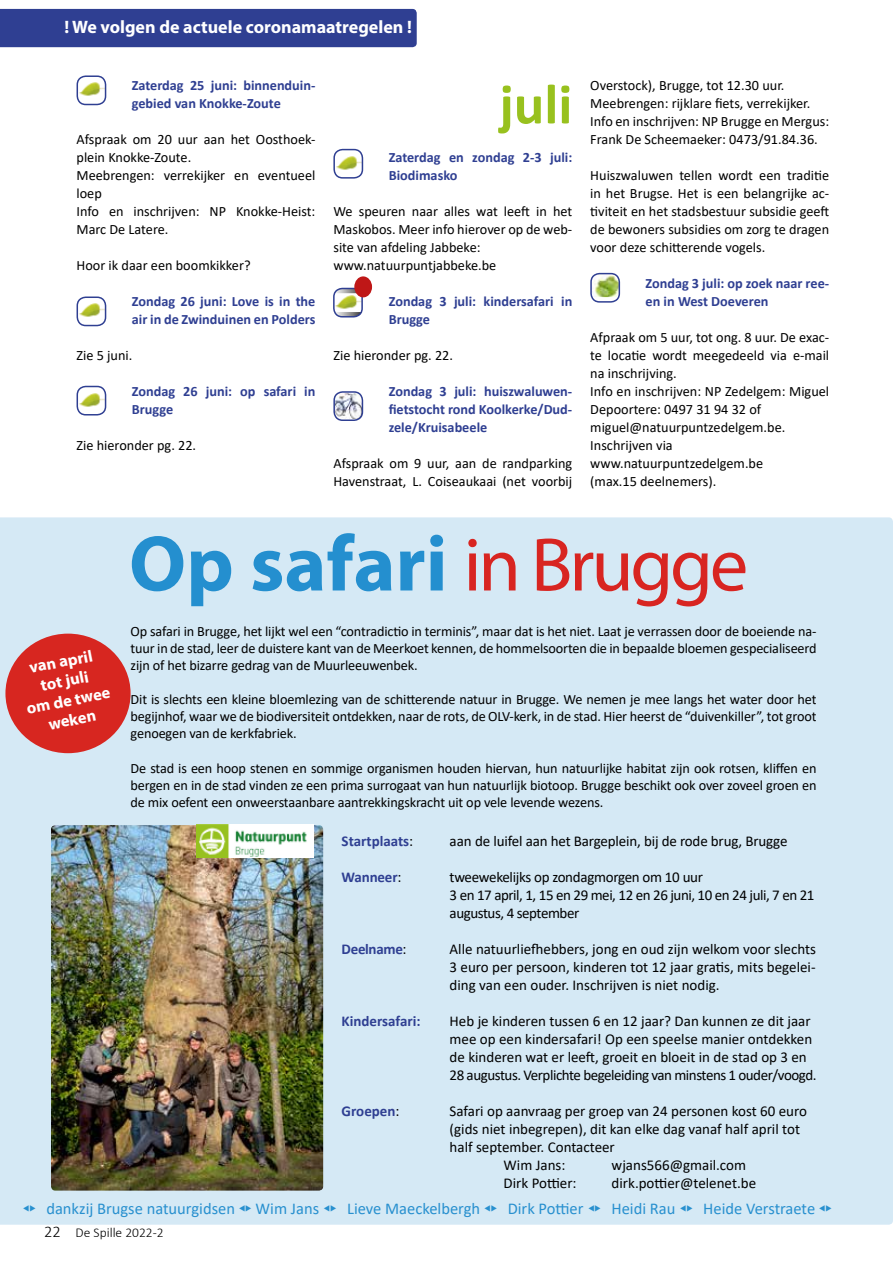
<style>
.page{position:relative;width:893px;height:1263px;background:#fff}
.page>*{position:absolute;margin:0;border:0;box-sizing:border-box;transform-origin:0 0}
.t1{font:700 79.5px "Myriad Pro";color:#248fcf}
.t2{font:700 57px "Calibri";color:#98c11e}
.t3{font:700 18px "Myriad Pro";color:#fff}
.t4{font:16.5px "Calibri";color:#2890cf}
.t5{font:700 16.5px/19.8px "Myriad Pro";color:#fff;text-align:center}
.t6{font:15px/18px "Calibri";color:#000;text-align:justify}
.t7{font:15px/18px "Calibri";letter-spacing:-.03em;color:#000}
.t8{font:700 15px "Calibri";color:#2f3f92}
.t9{font:700 15px "Calibri";letter-spacing:-.02em;color:#2f3f92}
.t10{font:14.25px/18px "Calibri";color:#000}
.t11{font:700 14.25px/18px "Calibri";color:#2f3f92}
.t12{font:300 13.5px "Calibri";color:#000}
.s1{font-weight:400;font-size:76.5px;color:#d82521}
.s2{font-weight:400;color:#000}
.s3{font-size:16.5px}
</style>
<div class="page">
<div style="left:0;top:9px;width:417px;height:38px;background:#2f3f92"></div>
<img style="left:77px;top:391px;width:29px;height:19px">
<div style="left:77px;top:386px;width:29px;height:29px;border:2px solid #2f3f92;border-radius:9px"></div>
<svg style="left:591px;top:274px;width:28px;height:28px"></svg>
<img style="left:591px;top:274px;width:28px;height:23px">
<div style="left:590px;top:273px;width:30px;height:30px;border:2px solid #2f3f92;border-radius:9px"></div>
<img style="left:77px;top:82px;width:29px;height:18px">
<div style="left:77px;top:75px;width:29px;height:30px;border:2px solid #2f3f92;border-radius:9px"></div>
<img style="left:77px;top:303px;width:29px;height:18px">
<div style="left:77px;top:296px;width:29px;height:30px;border:2px solid #2f3f92;border-radius:9px"></div>
<img style="left:336px;top:156px;width:24px;height:14px">
<div style="left:333px;top:149px;width:30px;height:30px;border:2px solid #2f3f92;border-radius:9px"></div>
<img style="left:336px;top:394px;width:26px;height:24px">
<div style="left:333px;top:391px;width:30px;height:30px;border:2px solid #2f3f92;border-radius:9px"></div>
<div style="left:0;top:517px;width:893px;height:708px;background:#d5e9f5"></div>
<img style="left:51px;top:825px;width:272px;height:365px">
<img style="left:196px;top:825px;width:118px;height:32px">
<div style="left:5px;top:634px;width:126px;height:119px;background:#d72620;border-radius:50%"></div>
<svg style="left:334px;top:288px;width:28px;height:29px"></svg>
<img style="left:336px;top:293px;width:24px;height:19px">
<div style="left:333px;top:288px;width:30px;height:29px;border:2px solid #2f3f92;border-radius:9px"></div>
<div style="left:354px;top:276px;width:18px;height:21px;background:#bf1717;border-radius:50%"></div>
<p class="t3" style="left:64px;top:15px;width:349px">! We volgen de actuele coronamaatregelen !</p>
<p class="t11" style="left:132px;top:76px;width:185px">Zaterdag 25 juni: binnenduin&shy;gebied van Knokke-Zoute</p>
<p class="t10" style="left:77px;top:130px;width:240px">Afspraak om 20 uur aan het Oosthoek&shy;plein Knokke-Zoute.<br>Meebrengen: verrekijker en eventueel loep<br>Info en inschrijven: NP Knokke-Heist:<br>Marc De Latere.</p>
<p class="t10" style="left:77px;top:256px;width:176px">Hoor ik daar een boomkikker?</p>
<p class="t11" style="left:132px;top:292px;width:185px">Zondag 26 juni: Love is in the air in de Zwinduinen en Polders</p>
<p class="t10" style="left:77px;top:346px;width:57px">Zie 5 juni.</p>
<p class="t11" style="left:132px;top:382px;width:185px">Zondag 26 juni: op safari in<br>Brugge</p>
<p class="t10" style="left:77px;top:436px;width:121px">Zie hieronder pg. 22.</p>
<h2 class="t2" style="left:499px;top:64px;width:75px">juli</h2>
<p class="t11" style="left:389px;top:148px;width:185px">Zaterdag en zondag 2-3 juli:<br>Biodimasko</p>
<p class="t10" style="left:333px;top:202px;width:240px">We speuren naar alles wat leeft in het<br>Maskobos. Meer info hierover op de web&shy;site van afdeling Jabbeke: www.natuurpuntjabbeke.be</p>
<p class="t11" style="left:389px;top:292px;width:185px">Zondag 3 juli: kindersafari in<br>Brugge</p>
<p class="t10" style="left:333px;top:346px;width:121px">Zie hieronder pg. 22.</p>
<p class="t11" style="left:389px;top:382px;width:185px;text-align:justify">Zondag 3 juli: huiszwaluwen&shy;fietstocht rond Koolkerke/Dud&shy;zele/Kruisabeele</p>
<p class="t10" style="left:333px;top:454px;width:240px">Afspraak om 9 uur, aan de randparking<br>Havenstraat, L. Coiseaukaai (net voorbij</p>
<p class="t10" style="left:590px;top:76px;width:240px">Overstock), Brugge, tot 12.30 uur.<br>Meebrengen: rijklare fiets, verrekijker.<br>Info en inschrijven: NP Brugge en Mergus:<br>Frank De Scheemaeker: 0473/91.84.36.</p>
<p class="t10" style="left:590px;top:166px;width:240px;text-align:justify">Huiszwaluwen tellen wordt een traditie in het Brugse. Het is een belangrijke ac&shy;tiviteit en het stadsbestuur subsidie geeft de bewoners subsidies om zorg te dragen voor deze schitterende vogels.</p>
<p class="t11" style="left:646px;top:274px;width:185px">Zondag 3 juli: op zoek naar ree&shy;ën in West Doeveren</p>
<p class="t10" style="left:590px;top:328px;width:240px">Afpraak om 5 uur, tot ong. 8 uur. De exac&shy;te locatie wordt meegedeeld via e-mail na inschrijving.<br>Info en inschrijven: NP Zedelgem: Miguel<br>Depoortere: 0497 31 94 32 of miguel@natuurpuntzedelgem.be.<br>Inschrijven via www.natuurpuntzedelgem.be<br>(max.15 deelnemers).</p>
<p class="t5" style="left:17px;top:659px;width:86px;rotate:-11deg">van april tot juli<br>om de twee weken</p>
<h1 class="t1" style="left:129px;top:512px;width:621px">Op safari <span class="s1">in Brugge</span></h1>
<p class="t10" style="left:131px;top:622px;width:688px;line-height:17.1px;text-align:justify">Op safari in Brugge, het lijkt wel een “contradictio in terminis”, maar dat is het niet. Laat je verrassen door de boeiende na&shy;tuur in de stad, leer de duistere kant van de Meerkoet kennen, de hommelsoorten die in bepaalde bloemen gespecialiseerd zijn of het bizarre gedrag van de Muurleeuwenbek.</p>
<p class="t10" style="left:131px;top:690px;width:687px;line-height:17.1px;text-align:justify">Dit is slechts een kleine bloemlezing van de schitterende natuur in Brugge. We nemen je mee langs het water door het begijnhof, waar we de biodiversiteit ontdekken, naar de rots, de OLV-kerk, in de stad. Hier heerst de “duivenkiller”, tot groot genoegen van de kerkfabriek.</p>
<p class="t10" style="left:131px;top:759px;width:687px;line-height:17.1px;text-align:justify">De stad is een hoop stenen en sommige organismen houden hiervan, hun natuurlijke habitat zijn ook rotsen, kliffen en bergen en in de stad vinden ze een prima surrogaat van hun natuurlijk biotoop. Brugge beschikt ook over zoveel groen en de mix oefent een onweerstaanbare aantrekkingskracht uit op vele levende wezens.</p>
<p class="t8" style="left:342px;top:830px;width:73px">Startplaats<span class="s2">:</span></p>
<p class="t6" style="left:450px;top:832px;width:339px">aan de luifel aan het Bargeplein, bij de rode brug, Brugge</p>
<p class="t8" style="left:342px;top:866px;width:61px">Wanneer<span class="s2">:</span></p>
<p class="t7" style="left:450px;top:868px;width:366px">tweewekelijks op zondagmorgen om 10 uur<br>3 en 17 april, 1, 15 en 29 mei, 12 en 26 juni, 10 en 24 juli, 7 en 21 augustus, 4 september</p>
<p class="t9" style="left:342px;top:938px;width:67px">Deelname<span class="s2">:</span></p>
<p class="t6" style="left:450px;top:940px;width:368px">Alle natuurliefhebbers, jong en oud zijn welkom voor slechts 3 euro per persoon, kinderen tot 12 jaar gratis, mits begelei&shy;ding van een ouder. Inschrijven is niet nodig.</p>
<p class="t8" style="left:342px;top:1010px;width:81px">Kindersafari:</p>
<p class="t6" style="left:450px;top:1012px;width:369px;text-align:left">Heb je kinderen tussen 6 en 12 jaar? Dan kunnen ze dit jaar mee op een kindersafari! Op een speelse manier ontdekken de kinderen wat er leeft, groeit en bloeit in de stad op 3 en 28 augustus. Verplichte begeleiding van minstens 1 ouder/voogd.</p>
<p class="t8" style="left:342px;top:1100px;width:59px">Groepen<span class="s2">:</span></p>
<p class="t6" style="left:450px;top:1102px;width:359px">Safari op aanvraag per groep van 24 personen kost 60 euro</p>
<p class="t6" style="left:450px;top:1120px;width:352px">(gids niet inbegrepen), dit kan elke dag vanaf half april tot</p>
<p class="t6" style="left:450px;top:1138px;width:167px">half september. Contacteer</p>
<p class="t6" style="left:504px;top:1156px;width:63px">Wim Jans:</p>
<p class="t6" style="left:612px;top:1156px;width:136px">wjans566@gmail.com</p>
<p class="t6" style="left:504px;top:1174px;width:75px">Dirk Pottier:</p>
<p class="t6" style="left:612px;top:1174px;width:146px">dirk.pottier@telenet.be</p>
<p class="t4" style="left:23px;top:1197px;width:811px">▼◆ dankzij Brugse natuurgidsen ▼◆ Wim Jans ▼◆ Lieve Maeckelbergh ▼◆ Dirk Pottier ▼◆ Heidi Rau ▼◆ Heide Verstraete ▼◆</p>
<p class="t12" style="left:44px;top:1224px;width:121px"><span class="s3">22</span> De Spille 2022-2</p>
</div>
